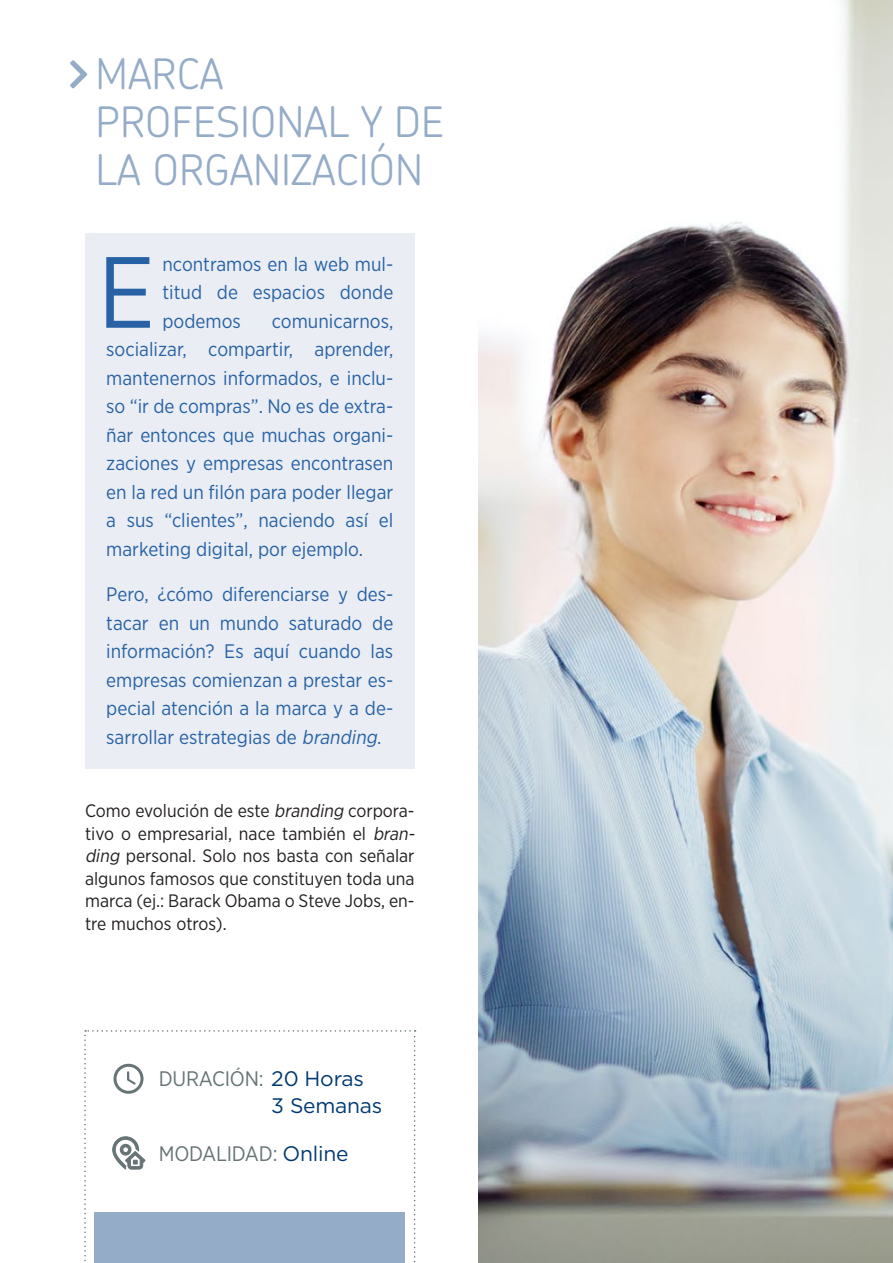
<style>
.page{position:relative;width:893px;height:1263px;background:#fff}
.page>*{position:absolute;margin:0;border:0;box-sizing:border-box;transform-origin:0 0}
.Txt_Destacado{font:100.95px "Gotham Narrow";color:#2862a5}
.COVER_Tit_02{font:300 42px/47.8px "Chevin";color:#95acc8}
.Txt_01{font:21px "Gotham Narrow";letter-spacing:-.01em;color:#667475}
.Txt_01-2{font:21px "Gotham";letter-spacing:-.01em;color:#003974}
.Txt_Destacado-2{font:19.5px/28.5px "Gotham Narrow";color:#2862a5;text-align:justify}
.Txt_01-3{font:18px/22.5px "Gotham Narrow";color:#231f20}
.s1{font-style:italic}
.s2{font-family:"Gotham";color:#003974}
</style>
<div class="page">
<img style="left:478px;top:0;width:415px;height:1263px">
<div style="left:85px;top:234px;width:330px;height:347px;background:#eaeef4"></div>
<div style="left:85px;top:564px;width:330px;height:205px;background:#eaeef4"></div>
<svg style="left:70px;top:60px;width:17px;height:28px"></svg>
<svg style="left:84px;top:1030px;width:332px;height:233px"></svg>
<p class="COVER_Tit_02" style="left:95px;top:50px;width:350px">MARCA<br>PROFESIONAL Y DE<br>LA ORGANIZACIÓN</p>
<p class="Txt_Destacado" style="left:98px;top:230px;width:59px">E</p>
<p class="Txt_Destacado-2" style="left:163px;top:249px;width:232px">ncontramos en la web mul&shy;titud de espacios donde podemos</p>
<p class="Txt_Destacado-2" style="left:106px;top:306px;width:289px;text-indent:166px">comunicarnos, socializar, compartir, aprender, mantenernos informados, e inclu&shy;so “ir de compras”. No es de extra&shy;ñar entonces que muchas organi&shy;zaciones y empresas encontrasen en la red un filón para poder llegar a sus “clientes”, naciendo así el marketing digital, por ejemplo.</p>
<p class="Txt_Destacado-2" style="left:106px;top:580px;width:289px">Pero, ¿cómo diferenciarse y des&shy;tacar en un mundo saturado de información? Es aquí cuando las empresas comienzan a prestar es&shy;pecial atención a la marca y a de&shy;sarrollar estrategias de <span class="s1">branding</span>.</p>
<p class="Txt_01-3" style="left:85px;top:799px;width:335px">Como evolución de este <span class="s1">branding</span> corpora&shy;tivo o empresarial, nace también el <span class="s1">bran&shy;ding</span> personal. Solo nos basta con señalar algunos famosos que constituyen toda una marca (ej.: Barack Obama o Steve Jobs, en&shy;tre muchos otros).</p>
<p class="Txt_01" style="left:159px;top:1065px;width:207px">DURACIÓN: <span class="s2">20 Horas</span></p>
<p class="Txt_01-2" style="left:271px;top:1091px;width:113px">3 Semanas</p>
<p class="Txt_01" style="left:159px;top:1140px;width:191px">MODALIDAD: <span class="s2">Online</span></p>
</div>
